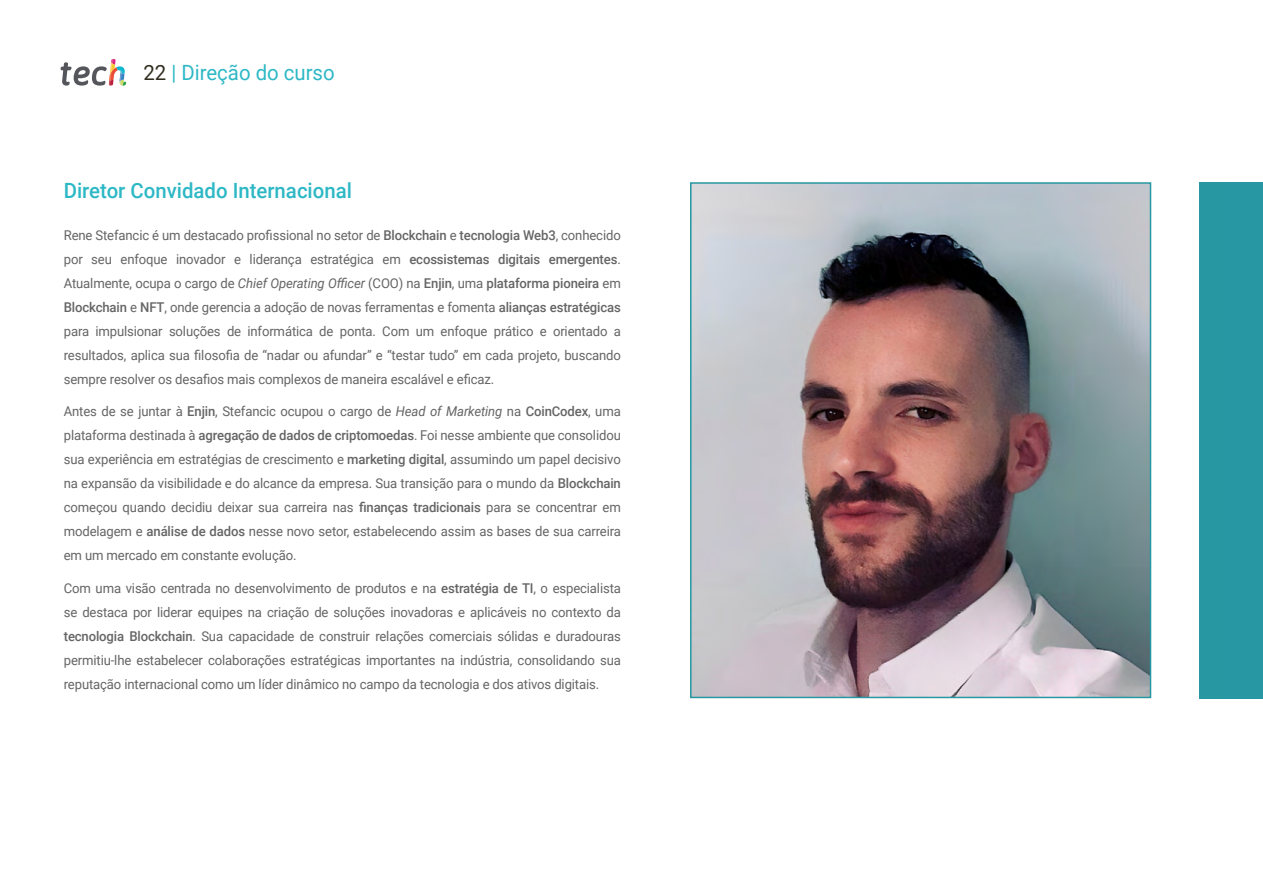
<style>
.page{position:relative;width:1263px;height:893px;background:#fff}
.page>*{position:absolute;margin:0;border:0;box-sizing:border-box;transform-origin:0 0}
.t1{font:500 21px "Roboto";color:#2db8c5}
.t2{font:21px "Roboto";color:#2db8c5}
.t3{font:13.5px/24px "Roboto";letter-spacing:-.01em;color:#656565;text-align:justify}
.s1{color:#312e20}
.s2{font-weight:500}
.s3{font-style:italic}
</style>
<div class="page">
<img style="left:693px;top:185px;width:455px;height:510px">
<div style="left:690px;top:182px;width:461px;height:516px;border:2px solid #2797a1"></div>
<svg style="left:61px;top:59px;width:65px;height:27px"></svg>
<div style="left:1199px;top:182px;width:64px;height:516px;background:#2798a3"></div>
<h1 class="t2" style="left:144px;top:57px;width:193px"><span class="s1">22</span> | Direção do curso</h1>
<h1 class="t1" style="left:64px;top:176px;width:290px">Diretor Convidado Internacional</h1>
<p class="t3" style="left:64px;top:222px;width:559px">Rene Stefancic é um destacado profissional no setor de <span class="s2">Blockchain</span> e <span class="s2">tecnologia Web3</span>, conhecido por seu enfoque inovador e liderança estratégica em <span class="s2">ecossistemas digitais emergentes</span>.<br>Atualmente, ocupa o cargo de <span class="s3">Chief Operating Officer</span> (COO) na <span class="s2">Enjin</span>, uma <span class="s2">plataforma pioneira</span> em <span class="s2">Blockchain</span> e <span class="s2">NFT</span>, onde gerencia a adoção de novas ferramentas e fomenta <span class="s2">alianças estratégicas </span>para impulsionar soluções de informática de ponta. Com um enfoque prático e orientado a resultados, aplica sua filosofia de “nadar ou afundar” e “testar tudo” em cada projeto, buscando sempre resolver os desafios mais complexos de maneira escalável e eficaz.</p>
<p class="t3" style="left:64px;top:399px;width:559px">Antes de se juntar à <span class="s2">Enjin</span>, Stefancic ocupou o cargo de <span class="s3">Head of Marketing</span> na <span class="s2">CoinCodex</span>, uma plataforma destinada à <span class="s2">agregação de dados de criptomoedas</span>. Foi nesse ambiente que consolidou sua experiência em estratégias de crescimento e <span class="s2">marketing digital</span>, assumindo um papel decisivo na expansão da visibilidade e do alcance da empresa. Sua transição para o mundo da <span class="s2">Blockchain </span>começou quando decidiu deixar sua carreira nas <span class="s2">finanças tradicionais</span> para se concentrar em modelagem e <span class="s2">análise de dados</span> nesse novo setor, estabelecendo assim as bases de sua carreira em um mercado em constante evolução.</p>
<p class="t3" style="left:64px;top:575px;width:559px">Com uma visão centrada no desenvolvimento de produtos e na <span class="s2">estratégia de TI</span>, o especialista se destaca por liderar equipes na criação de soluções inovadoras e aplicáveis no contexto da <span class="s2">tecnologia Blockchain</span>. Sua capacidade de construir relações comerciais sólidas e duradouras permitiu-lhe estabelecer colaborações estratégicas importantes na indústria, consolidando sua reputação internacional como um líder dinâmico no campo da tecnologia e dos ativos digitais.</p>
</div>
